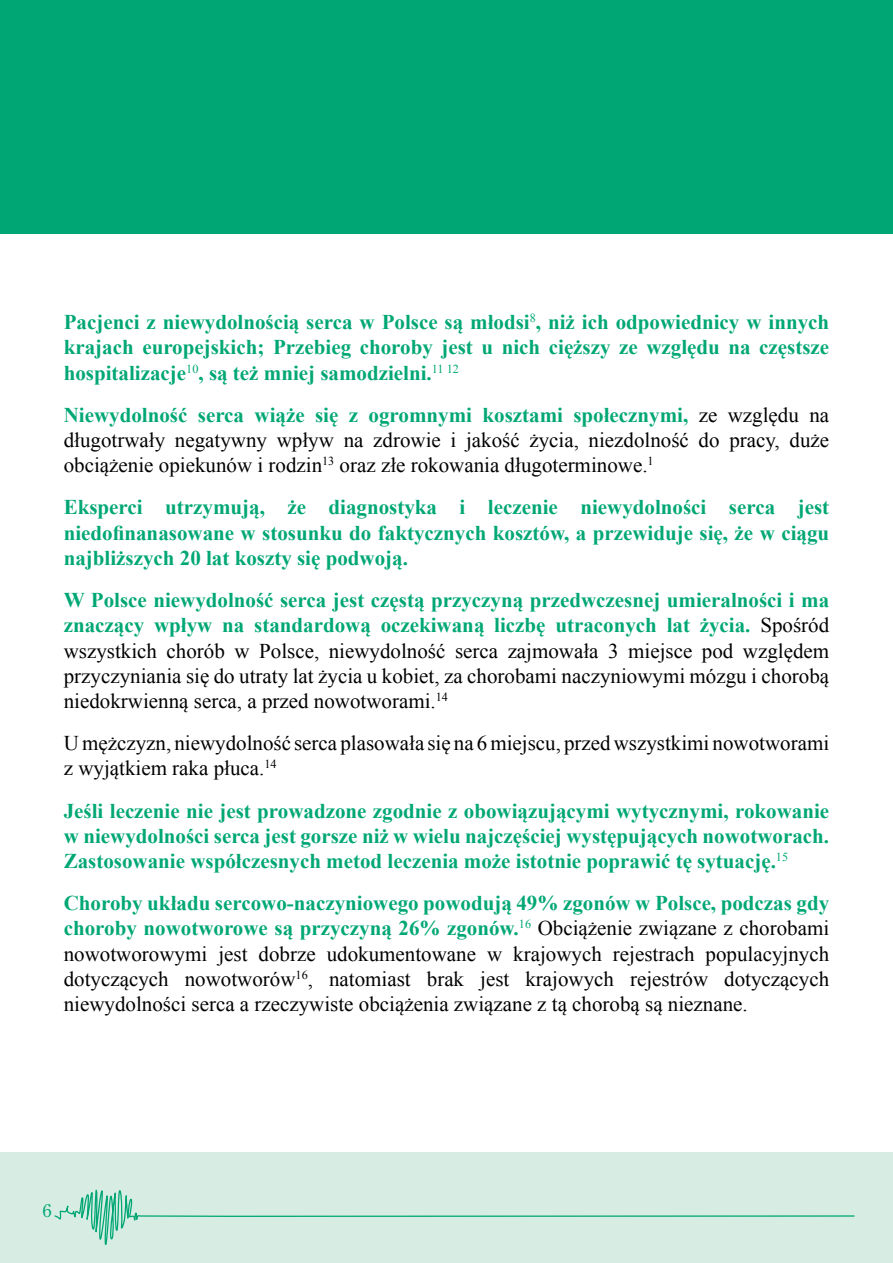
<style>
.page{position:relative;width:893px;height:1263px;background:#fff}
.page>*{position:absolute;margin:0;border:0;box-sizing:border-box;transform-origin:0 0}
.t1{font:21px/25.2px "Times New Roman";color:#000;text-align:justify}
.t2{font:700 21px/25.2px "Times New Roman";color:#00a774;text-align:justify}
.t3{font:18px "Century Old Style";color:#00a774}
.s1{font-weight:700;color:#00a774}
</style>
<div class="page">
<div style="left:0;top:0;width:893px;height:234px;background:#00a774"></div>
<div style="left:0;top:1152px;width:893px;height:111px;background:#d7ede4"></div>
<svg style="left:54px;top:1189px;width:801px;height:56px"></svg>
<p class="t2" style="left:64px;top:309px;width:767px">Pacjenci z niewydolnością serca w Polsce są młodsi<sup>8</sup>, niż ich odpowiednicy w innych krajach europejskich; Przebieg choroby jest u nich cięższy ze względu na częstsze hospitalizacje<sup>10</sup>, są też mniej samodzielni.<sup>11</sup> <sup>12</sup></p>
<p class="t1" style="left:64px;top:402px;width:767px"><span class="s1">Niewydolność serca wiąże się z ogromnymi kosztami społecznymi,</span> ze względu na długotrwały negatywny wpływ na zdrowie i jakość życia, niezdolność do pracy, duże obciążenie opiekunów i rodzin<sup>13</sup> oraz złe rokowania długoterminowe.<sup>1</sup></p>
<p class="t2" style="left:64px;top:494px;width:767px">Eksperci utrzymują, że diagnostyka i leczenie niewydolności serca jest niedofinanasowane w stosunku do faktycznych kosztów, a przewiduje się, że w ciągu najbliższych 20 lat koszty się podwoją.</p>
<p class="t1" style="left:64px;top:587px;width:767px"><span class="s1">W Polsce niewydolność serca jest częstą przyczyną przedwczesnej umieralności i ma znaczący wpływ na standardową oczekiwaną liczbę utraconych lat życia.</span> Spośród wszystkich chorób w Polsce, niewydolność serca zajmowała 3 miejsce pod względem przyczyniania się do utraty lat życia u kobiet, za chorobami naczyniowymi mózgu i chorobą niedokrwienną serca, a przed nowotworami.<sup>14</sup></p>
<p class="t1" style="left:64px;top:730px;width:767px">U mężczyzn, niewydolność serca plasowała się na 6 miejscu, przed wszystkimi nowotworami z wyjątkiem raka płuca.<sup>14</sup></p>
<p class="t2" style="left:64px;top:797px;width:767px">Jeśli leczenie nie jest prowadzone zgodnie z obowiązującymi wytycznymi, rokowanie w niewydolności serca jest gorsze niż w wielu najczęściej występujących nowotworach.<br>Zastosowanie współczesnych metod leczenia może istotnie poprawić tę sytuację.<sup>15</sup></p>
<p class="t1" style="left:64px;top:890px;width:767px"><span class="s1">Choroby układu sercowo-naczyniowego powodują 49% zgonów w Polsce, podczas gdy choroby nowotworowe są przyczyną 26% zgonów.</span><sup>16</sup> Obciążenie związane z chorobami nowotworowymi jest dobrze udokumentowane w krajowych rejestrach populacyjnych dotyczących nowotworów<sup>16</sup>, natomiast brak jest krajowych rejestrów dotyczących niewydolności serca a rzeczywiste obciążenia związane z tą chorobą są nieznane.</p>
<p class="t3" style="left:42px;top:1199px;width:10px">6</p>
</div>
